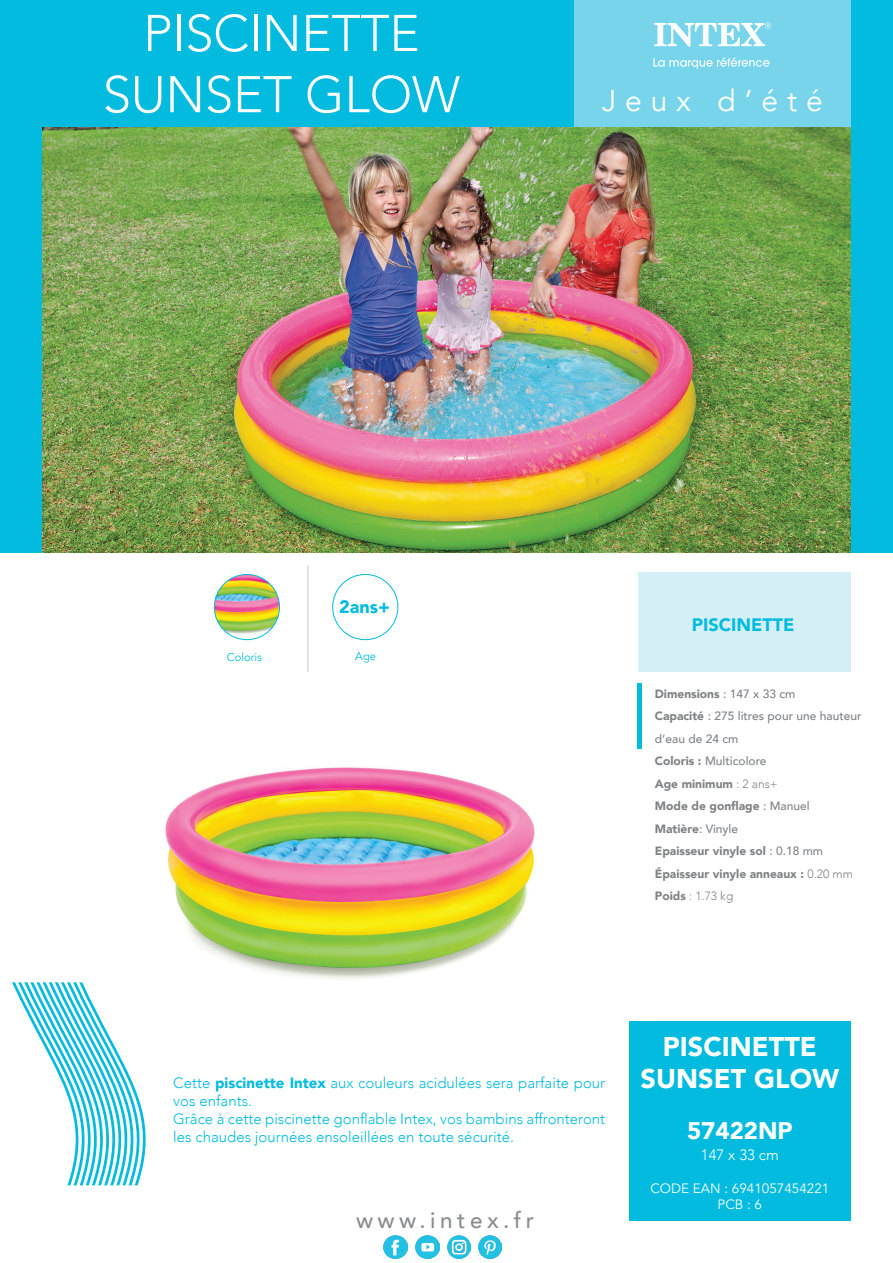
<style>
.page{position:relative;width:893px;height:1263px;background:#fff}
.page>*{position:absolute;margin:0;border:0;box-sizing:border-box;transform-origin:0 0}
.t1{font:300 51px/61.2px "Avenir";letter-spacing:-.005em;color:#fff;text-align:center}
.t2{font:30px "Avenir";letter-spacing:.3em;color:#fff}
.t3{font:900 27px/32.4px "Avenir";color:#fff;text-align:center}
.t4{font:900 24px "Avenir";color:#fff}
.t5{font:500 22.5px "Avenir";letter-spacing:.2em;color:#8a8c8f}
.t6{font:900 18px "Avenir";color:#02bbdf}
.t7{font:300 15px/18px "Avenir";color:#02bbdf}
.t8{font:300 15px "Avenir";color:#fff}
.t9{font:13.5px/16.2px "Avenir";color:#fff;text-align:center}
.t10{font:900 12px/22.5px "Avenir";color:#808285}
.t11{font:11.25px "Avenir";color:#02bbdf}
.s1{font-weight:500}
.s2{font-weight:300}
.s3{font-weight:900}
</style>
<div class="page">
<div style="left:621px;top:1020px;width:229px;height:200px;background:#02bbdf"></div>
<div style="left:43px;top:1012px;width:586px;height:215px;background:#fff"></div>
<div style="left:0;top:0;width:893px;height:553px;background:#02bbdf"></div>
<div style="left:574px;top:0;width:276px;height:128px;background:#77d4eb"></div>
<svg style="left:654px;top:22px;width:117px;height:24px"></svg>
<svg style="left:653px;top:57px;width:116px;height:12px"></svg>
<img style="left:43px;top:128px;width:807px;height:425px">
<hr style="left:308px;top:566px;width:1px;height:106px;background:#c7c8ca">
<div style="left:638px;top:572px;width:212px;height:100px;background:#d5eff7"></div>
<img style="left:165px;top:767px;width:370px;height:212px">
<hr style="left:638px;top:683px;width:4px;height:66px;background:#02bbdf">
<img style="left:384px;top:1235px;width:23px;height:24px">
<img style="left:416px;top:1235px;width:23px;height:24px">
<img style="left:448px;top:1235px;width:23px;height:24px">
<img style="left:478px;top:1235px;width:24px;height:24px">
<div style="left:332px;top:574px;width:66px;height:66px;border:1px solid #02bbdf;border-radius:50%"></div>
<svg style="left:12px;top:982px;width:134px;height:203px"></svg>
<img style="left:214px;top:574px;width:65px;height:66px;border-radius:33px">
<div style="left:214px;top:574px;width:66px;height:66px;border:1px solid #02bbdf;border-radius:50%"></div>
<h1 class="t1" style="left:103px;top:3px;width:359px">PISCINETTE<br>SUNSET GLOW</h1>
<h2 class="t2" style="left:602px;top:83px;width:223px">Jeux d’été</h2>
<p class="t11" style="left:227px;top:651px;width:37px">Coloris</p>
<h3 class="t6" style="left:339px;top:591px;width:52px">2ans+</h3>
<p class="t11" style="left:355px;top:650px;width:22px">Age</p>
<h3 class="t6" style="left:692px;top:609px;width:104px">PISCINETTE</h3>
<p class="t10" style="left:655px;top:682px;width:208px">Dimensions <span class="s1">: 147 x 33 cm<br></span>Capacité <span class="s1">: 275 litres pour une hauteur d’eau de 24 cm<br></span>Coloris : <span class="s1">Multicolore<br></span>Age minimum <span class="s2">: 2 ans+<br></span>Mode de gonflage <span class="s1">: Manuel<br></span>Matière<span class="s1">: Vinyle<br></span>Epaisseur vinyle sol <span class="s1">: 0.18 mm<br></span>Épaisseur vinyle anneaux : <span class="s2">0.20 mm<br></span>Poids <span class="s2">: 1.73 kg</span></p>
<p class="t7" style="left:173px;top:1073px;width:433px">Cette <span class="s3">piscinette Intex</span> aux couleurs acidulées sera parfaite pour vos enfants.<br>Grâce à cette piscinette gonflable Intex, vos bambins affronteront les chaudes journées ensoleillées en toute sécurité.</p>
<h3 class="t5" style="left:356px;top:1201px;width:180px">www.intex.fr</h3>
<h3 class="t3" style="left:641px;top:1030px;width:200px">PISCINETTE<br>SUNSET GLOW</h3>
<h3 class="t4" style="left:687px;top:1110px;width:107px">57422NP</h3>
<p class="t8" style="left:701px;top:1146px;width:79px">147 x 33 cm</p>
<p class="t9" style="left:650px;top:1180px;width:181px">CODE EAN : 6941057454221<br>PCB : 6</p>
</div>
